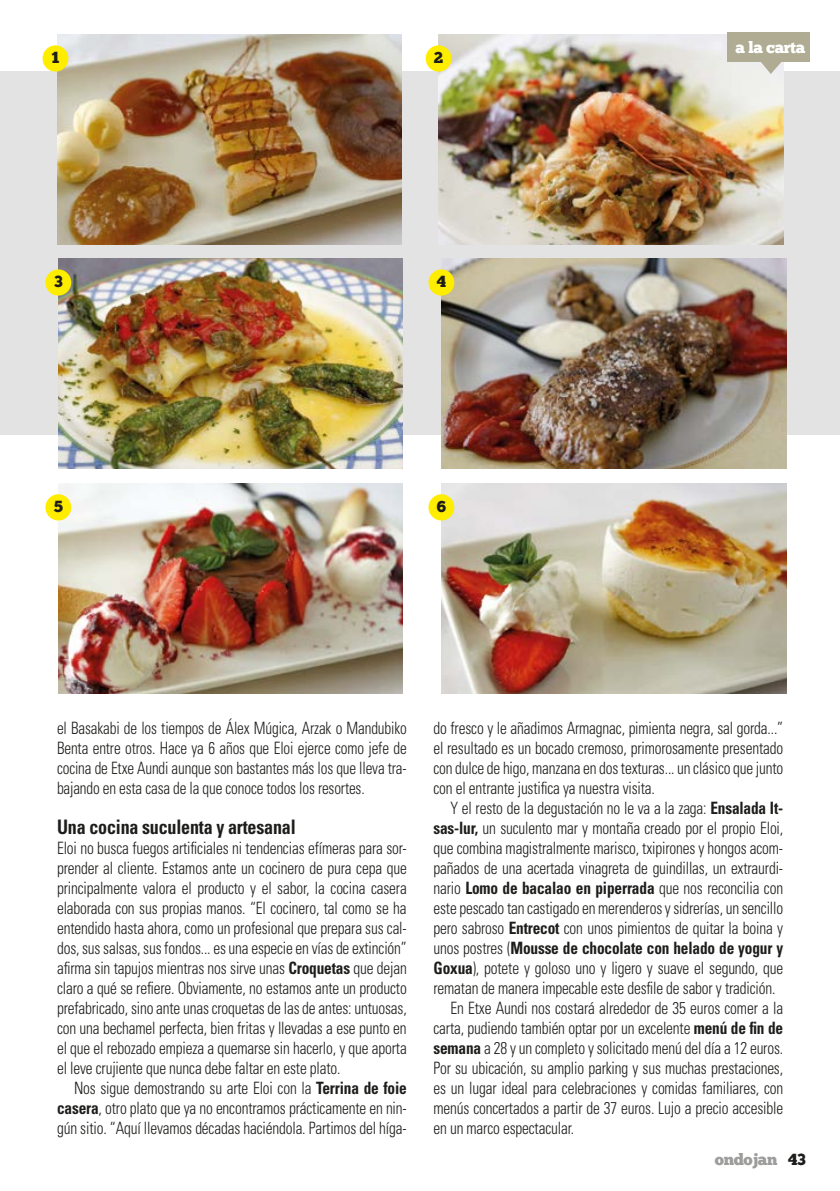
<style>
.page{position:relative;width:840px;height:1191px;background:#fff}
.page>*{position:absolute;margin:0;border:0;box-sizing:border-box;transform-origin:0 0}
.t1{font:700 condensed 20px "Univers";letter-spacing:-.01em;color:#1d1d1b;scale:.9 1}
.t2{font:300 condensed 17px/20px "Univers";letter-spacing:-.01em;color:#1d1d1b;text-align:justify;scale:.9 1}
.t3{font:300 condensed 17px/20px "Univers";letter-spacing:-.01em;color:#1d1d1b;text-align:justify;scale:.89 1}
.t4{font:700 condensed 17px "Univers";letter-spacing:-.01em;color:#1d1d1b;scale:.9 1}
.t5{font:16px "Chunk Five Ex";letter-spacing:-.02em;color:#9d9d9c}
.t6{font:16px "Chunk Five Ex";letter-spacing:-.02em;color:#fff}
.t7{font:16px "Chunk Five Ex";color:#1d1d1b}
.s1{font-weight:700}
.s2{font-weight:300}
.s3{color:#1d1d1b}
</style>
<div class="page">
<div style="left:0;top:71px;width:839px;height:363px;background:#e3e3e3"></div>
<img style="left:57px;top:35px;width:344px;height:209px">
<div style="left:43px;top:45px;width:25px;height:27px;background:#ffed00;border-radius:50%"></div>
<img style="left:58px;top:259px;width:344px;height:209px">
<div style="left:45px;top:269px;width:26px;height:27px;background:#ffed00;border-radius:50%"></div>
<img style="left:438px;top:35px;width:344px;height:209px">
<div style="left:425px;top:45px;width:26px;height:27px;background:#ffed00;border-radius:50%"></div>
<img style="left:441px;top:259px;width:344px;height:209px">
<div style="left:428px;top:269px;width:26px;height:27px;background:#ffed00;border-radius:50%"></div>
<img style="left:58px;top:483px;width:344px;height:210px">
<div style="left:45px;top:494px;width:26px;height:26px;background:#ffed00;border-radius:50%"></div>
<img style="left:441px;top:483px;width:344px;height:210px">
<div style="left:428px;top:494px;width:26px;height:26px;background:#ffed00;border-radius:50%"></div>
<svg style="left:760px;top:62px;width:21px;height:12px"></svg>
<div style="left:727px;top:32px;width:82px;height:30px;background:#b0ac94"></div>
<p class="t7" style="left:51px;top:45px;width:9px">1</p>
<p class="t7" style="left:54px;top:269px;width:10px">3</p>
<p class="t7" style="left:433px;top:45px;width:11px">2</p>
<p class="t7" style="left:436px;top:269px;width:11px">4</p>
<p class="t7" style="left:54px;top:494px;width:11px">5</p>
<p class="t7" style="left:436px;top:494px;width:11px">6</p>
<p class="t6" style="left:735px;top:35px;width:71px">a la carta</p>
<p class="t3" style="left:57px;top:718px;width:394px">el Basakabi de los tiempos de Álex Múgica, Arzak o Mandubiko Benta entre otros. Hace ya 6 años que Eloi ejerce como jefe de cocina de Etxe Aundi aunque son bastantes más los que lleva tra&shy;bajando en esta casa de la que conoce todos los resortes.</p>
<p class="t1" style="left:57px;top:815px;width:266px">Una cocina suculenta y artesanal</p>
<p class="t2" style="left:57px;top:838px;width:390px">Eloi no busca fuegos artificiales ni tendencias efímeras para sor&shy;prender al cliente. Estamos ante un cocinero de pura cepa que principalmente valora el producto y el sabor, la cocina casera elaborada con sus propias manos. “El cocinero, tal como se ha entendido hasta ahora, como un profesional que prepara sus cal&shy;dos, sus salsas, sus fondos... es una especie en vías de extinción” afirma sin tapujos mientras nos sirve unas <span class="s1">Croquetas</span> que dejan claro a qué se refiere. Obviamente, no estamos ante un producto prefabricado, sino ante unas croquetas de las de antes: untuosas, con una bechamel perfecta, bien fritas y llevadas a ese punto en el que el rebozado empieza a quemarse sin hacerlo, y que aporta el leve crujiente que nunca debe faltar en este plato.</p>
<p class="t2" style="left:57px;top:1078px;width:390px;text-indent:17px">Nos sigue demostrando su arte Eloi con la <span class="s1">Terrina de foie casera</span>, otro plato que ya no encontramos prácticamente en nin&shy;gún sitio. “Aquí llevamos décadas haciéndola. Partimos del híga-</p>
<p class="t2" style="left:433px;top:718px;width:390px">do fresco y le añadimos Armagnac, pimienta negra, sal gorda...” el resultado es un bocado cremoso, primorosamente presentado con dulce de higo, manzana en dos texturas... un clásico que junto con el entrante justifica ya nuestra visita.</p>
<p class="t2" style="left:450px;top:798px;width:371px">Y el resto de la degustación no le va a la zaga: <span class="s1">Ensalada It-</span></p>
<p class="t2" style="left:433px;top:818px;width:390px"><span class="s1">sas-lur,</span> un suculento mar y montaña creado por el propio Eloi,</p>
<p class="t2" style="left:433px;top:838px;width:390px">que combina magistralmente marisco, txipirones y hongos acom-</p>
<p class="t2" style="left:433px;top:858px;width:390px">pañados de una acertada vinagreta de guindillas, un extraurdi-</p>
<p class="t2" style="left:433px;top:878px;width:390px">nario <span class="s1">Lomo de bacalao en piperrada</span> que nos reconcilia con</p>
<p class="t2" style="left:433px;top:898px;width:390px">este pescado tan castigado en merenderos y sidrerías, un sencillo</p>
<p class="t2" style="left:433px;top:918px;width:390px">pero sabroso <span class="s1">Entrecot</span> con unos pimientos de quitar la boina y</p>
<p class="t4" style="left:433px;top:938px;width:390px"><span class="s2">unos postres (</span>Mousse de chocolate con helado de yogur y</p>
<p class="t2" style="left:433px;top:958px;width:390px"><span class="s1">Goxua</span>), potete y goloso uno y ligero y suave el segundo, que</p>
<p class="t2" style="left:433px;top:978px;width:381px">rematan de manera impecable este desfile de sabor y tradición.</p>
<p class="t2" style="left:450px;top:998px;width:371px">En Etxe Aundi nos costará alrededor de 35 euros comer a la</p>
<p class="t2" style="left:433px;top:1018px;width:390px">carta, pudiendo también optar por un excelente <span class="s1">menú de fin de</span></p>
<p class="t2" style="left:433px;top:1038px;width:390px"><span class="s1">semana</span> a 28 y un completo y solicitado menú del día a 12 euros.</p>
<p class="t2" style="left:433px;top:1058px;width:390px">Por su ubicación, su amplio parking y sus muchas prestaciones,</p>
<p class="t2" style="left:433px;top:1078px;width:390px">es un lugar ideal para celebraciones y comidas familiares, con</p>
<p class="t2" style="left:433px;top:1098px;width:390px">menús concertados a partir de 37 euros. Lujo a precio accesible</p>
<p class="t2" style="left:433px;top:1118px;width:158px">en un marco espectacular.</p>
<p class="t5" style="left:714px;top:1147px;width:93px">ondojan <span class="s3">43</span></p>
</div>
